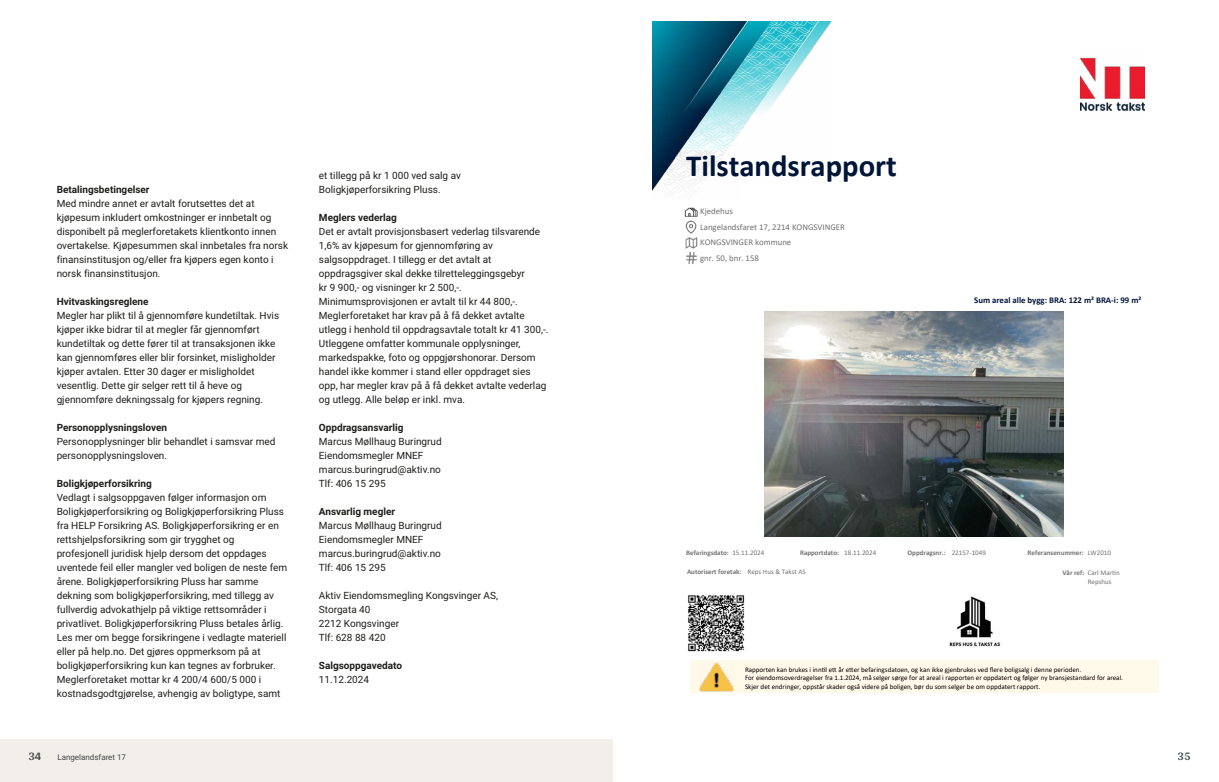
<style>
.page{position:relative;width:1219px;height:782px;background:#fff}
.page>*{position:absolute;margin:0;border:0;box-sizing:border-box;transform-origin:0 0}
.t1{font:700 30.7px "Calibri";color:#011538}
.t2{font:700 12px "Arya";color:#414749}
.t3{font:10px/14px "Roboto Vitec";color:#1d1d1b}
.t4{font:700 10px "Roboto Vitec";color:#1d1d1b}
.t5{font:8.8px "Calibri";color:#727272}
.t6{font:700 8.8px "Calibri";color:#011538}
.t7{font:8px "Roboto Vitec";color:#414749}
.t8{font:7px/8.6px "Calibri";color:#000}
.t9{font:700 7px "Calibri";color:#727272}
.t10{font:7px/8.6px "Calibri";color:#727272}
.s1{font-weight:400}
</style>
<div class="page">
<div style="left:0;top:739px;width:612px;height:42px;background:#f2eeea"></div>
<img style="left:653px;top:21px;width:179px;height:169px">
<img style="left:1081px;top:57px;width:63px;height:54px">
<img style="left:688px;top:595px;width:57px;height:57px">
<img style="left:765px;top:312px;width:298px;height:224px">
<img style="left:949px;top:596px;width:52px;height:51px">
<div style="left:690px;top:659px;width:469px;height:33px;background:#fff9e9"></div>
<img style="left:699px;top:662px;width:34px;height:30px">
<svg style="left:684px;top:207px;width:13px;height:57px"></svg>
<p class="t4" style="left:57px;top:182px;width:94px">Betalingsbetingelser</p>
<p class="t3" style="left:57px;top:195px;width:233px">Med mindre annet er avtalt forutsettes det at kjøpesum inkludert omkostninger er innbetalt og disponibelt på meglerforetakets klientkonto innen overtakelse. Kjøpesummen skal innbetales fra norsk finansinstitusjon og/eller fra kjøpers egen konto i norsk finansinstitusjon.</p>
<p class="t4" style="left:57px;top:294px;width:93px">Hvitvaskingsreglene</p>
<p class="t3" style="left:57px;top:307px;width:224px">Megler har plikt til å gjennomføre kundetiltak. Hvis kjøper ikke bidrar til at megler får gjennomført kundetiltak og dette fører til at transaksjonen ikke kan gjennomføres eller blir forsinket, misligholder kjøper avtalen. Etter 30 dager er misligholdet vesentlig. Dette gir selger rett til å heve og gjennomføre dekningssalg for kjøpers regning.</p>
<p class="t4" style="left:57px;top:420px;width:112px">Personopplysningsloven</p>
<p class="t3" style="left:57px;top:433px;width:220px">Personopplysninger blir behandlet i samsvar med personopplysningsloven.</p>
<p class="t4" style="left:57px;top:476px;width:97px">Boligkjøperforsikring</p>
<p class="t3" style="left:57px;top:489px;width:232px">Vedlagt i salgsoppgaven følger informasjon om Boligkjøperforsikring og Boligkjøperforsikring Pluss fra HELP Forsikring AS. Boligkjøperforsikring er en rettshjelpsforsikring som gir trygghet og profesjonell juridisk hjelp dersom det oppdages uventede feil eller mangler ved boligen de neste fem årene. Boligkjøperforsikring Pluss har samme dekning som boligkjøperforsikring, med tillegg av fullverdig advokathjelp på viktige rettsområder i privatlivet. Boligkjøperforsikring Pluss betales årlig.<br>Les mer om begge forsikringene i vedlagte materiell eller på help.no. Det gjøres oppmerksom på at boligkjøperforsikring kun kan tegnes av forbruker.<br>Meglerforetaket mottar kr 4 200/4 600/5 000 i kostnadsgodtgjørelse, avhengig av boligtype, samt</p>
<p class="t2" style="left:28px;top:749px;width:15px">34</p>
<p class="t7" style="left:57px;top:751px;width:70px">Langelandsfaret 17</p>
<p class="t3" style="left:319px;top:167px;width:143px">et tillegg på kr 1 000 ved salg av<br>Boligkjøperforsikring Pluss.</p>
<p class="t4" style="left:319px;top:210px;width:80px">Meglers vederlag</p>
<p class="t3" style="left:319px;top:223px;width:231px">Det er avtalt provisjonsbasert vederlag tilsvarende 1,6% av kjøpesum for gjennomføring av salgsoppdraget. I tillegg er det avtalt at oppdragsgiver skal dekke tilretteleggingsgebyr<br>kr 9 900,‑ og visninger kr 2 500,‑.<br>Minimumsprovisjonen er avtalt til kr 44 800,‑.<br>Meglerforetaket har krav på å få dekket avtalte utlegg i henhold til oppdragsavtale totalt kr 41 300,‑.<br>Utleggene omfatter kommunale opplysninger, markedspakke, foto og oppgjørshonorar. Dersom handel ikke kommer i stand eller oppdraget sies opp, har megler krav på å få dekket avtalte vederlag og utlegg. Alle beløp er inkl. mva.</p>
<p class="t4" style="left:319px;top:420px;width:86px">Oppdragsansvarlig</p>
<p class="t3" style="left:319px;top:433px;width:124px">Marcus Møllhaug Buringrud<br>Eiendomsmegler MNEF marcus.buringrud@aktiv.no<br>Tlf: 406 15 295</p>
<p class="t4" style="left:319px;top:504px;width:78px">Ansvarlig megler</p>
<p class="t3" style="left:319px;top:517px;width:124px">Marcus Møllhaug Buringrud<br>Eiendomsmegler MNEF marcus.buringrud@aktiv.no<br>Tlf: 406 15 295</p>
<p class="t3" style="left:319px;top:587px;width:181px">Aktiv Eiendomsmegling Kongsvinger AS,<br>Storgata 40<br>2212 Kongsvinger<br>Tlf: 628 88 420</p>
<p class="t4" style="left:319px;top:658px;width:85px">Salgsoppgavedato</p>
<p class="t3" style="left:319px;top:671px;width:52px">11.12.2024</p>
<h1 class="t1" style="left:686px;top:144px;width:212px">Tilstandsrapport</h1>
<p class="t5" style="left:700px;top:205px;width:34px">Kjedehus</p>
<p class="t5" style="left:700px;top:221px;width:146px">Langelandsfaret 17, 2214 KONGSVINGER</p>
<p class="t5" style="left:700px;top:252px;width:60px">gnr. 50, bnr. 158</p>
<p class="t5" style="left:700px;top:236px;width:93px">KONGSVINGER kommune</p>
<p class="t6" style="left:974px;top:293px;width:169px">Sum areal alle bygg: BRA: 122 m² BRA-i: 99 m²</p>
<p class="t9" style="left:686px;top:547px;width:80px">Befaringsdato: <span class="s1">15.11.2024</span></p>
<p class="t9" style="left:800px;top:547px;width:78px">Rapportdato: <span class="s1">18.11.2024</span></p>
<p class="t9" style="left:907px;top:547px;width:80px">Oppdragsnr.: <span class="s1">22157-1049</span></p>
<p class="t9" style="left:687px;top:566px;width:120px">Autorisert foretak: <span class="s1">Reps Hus &amp; Takst AS</span></p>
<p class="t9" style="left:1028px;top:547px;width:85px">Referansenummer: <span class="s1">LW2010</span></p>
<p class="t9" style="left:1062px;top:567px;width:23px">Vår ref:</p>
<p class="t10" style="left:1088px;top:568px;width:34px">Carl Mar琀椀n<br>Repshus</p>
<p class="t8" style="left:745px;top:664px;width:379px">Rapporten kan brukes i inn琀椀l e琀琀 år e琀琀er befaringsdatoen, og kan ikke gjenbrukes ved 昀氀ere boligsalg i denne perioden.<br>For eiendomsoverdragelser fra 1.1.2024, må selger sørge for at areal i rapporten er oppdatert og følger ny bransjestandard for areal.<br>Skjer det endringer, oppstår skader også videre på boligen, bør du som selger be om oppdatert rapport.</p>
<p class="t2" style="left:1177px;top:749px;width:15px">35</p>
</div>
